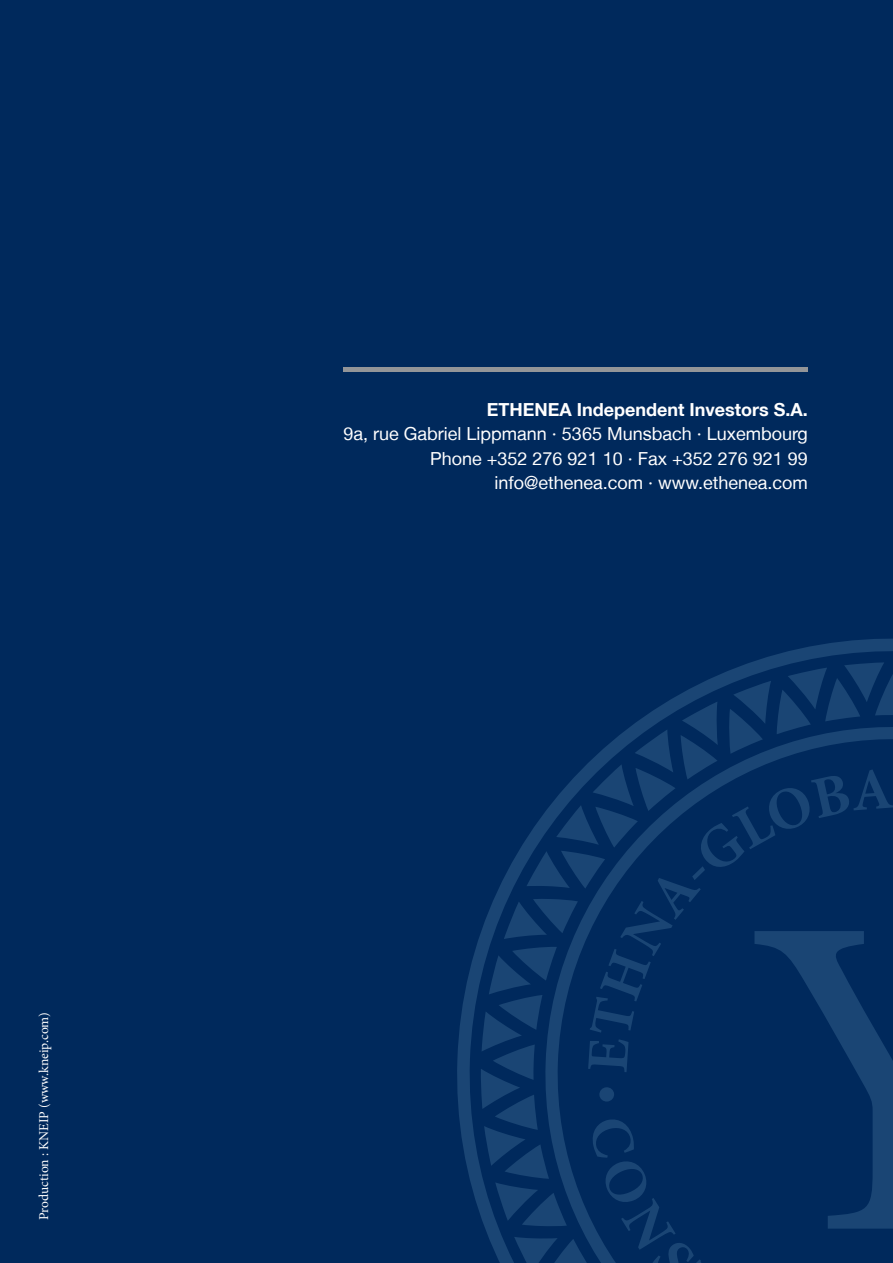
<style>
.page{position:relative;width:893px;height:1263px;background:#00295c}
.page>*{position:absolute;margin:0;border:0;box-sizing:border-box;transform-origin:0 0}
.TABELLE_TITLE{font:18px "Helvetica Neue LT";color:#fff}
.TABELLE_TITLE-2{font:700 18px "Helvetica Neue LT";color:#fff}
.Inhalt{font:13.5px "Minion Pro";color:#fff}
</style>
<div class="page">
<hr style="left:344px;top:368px;width:464px;height:4px;background:#939598">
<svg style="left:457px;top:639px;width:436px;height:577px"></svg>
<svg style="left:481px;top:662px;width:412px;height:601px"></svg>
<p class="Inhalt" style="left:35px;top:1220px;width:210px;rotate:-90deg">Production : KNEIP (www.kneip.com)</p>
<p class="TABELLE_TITLE-2" style="left:487px;top:398px;width:323px">ETHENEA Independent Investors S.A.</p>
<p class="TABELLE_TITLE" style="left:344px;top:423px;width:466px">9a, rue Gabriel Lippmann · 5365 Munsbach · Luxembourg</p>
<p class="TABELLE_TITLE" style="left:430px;top:448px;width:379px">Phone +352 276 921 10 · Fax +352 276 921 99</p>
<p class="TABELLE_TITLE" style="left:494px;top:472px;width:315px">info@ethenea.com · www.ethenea.com</p>
</div>
